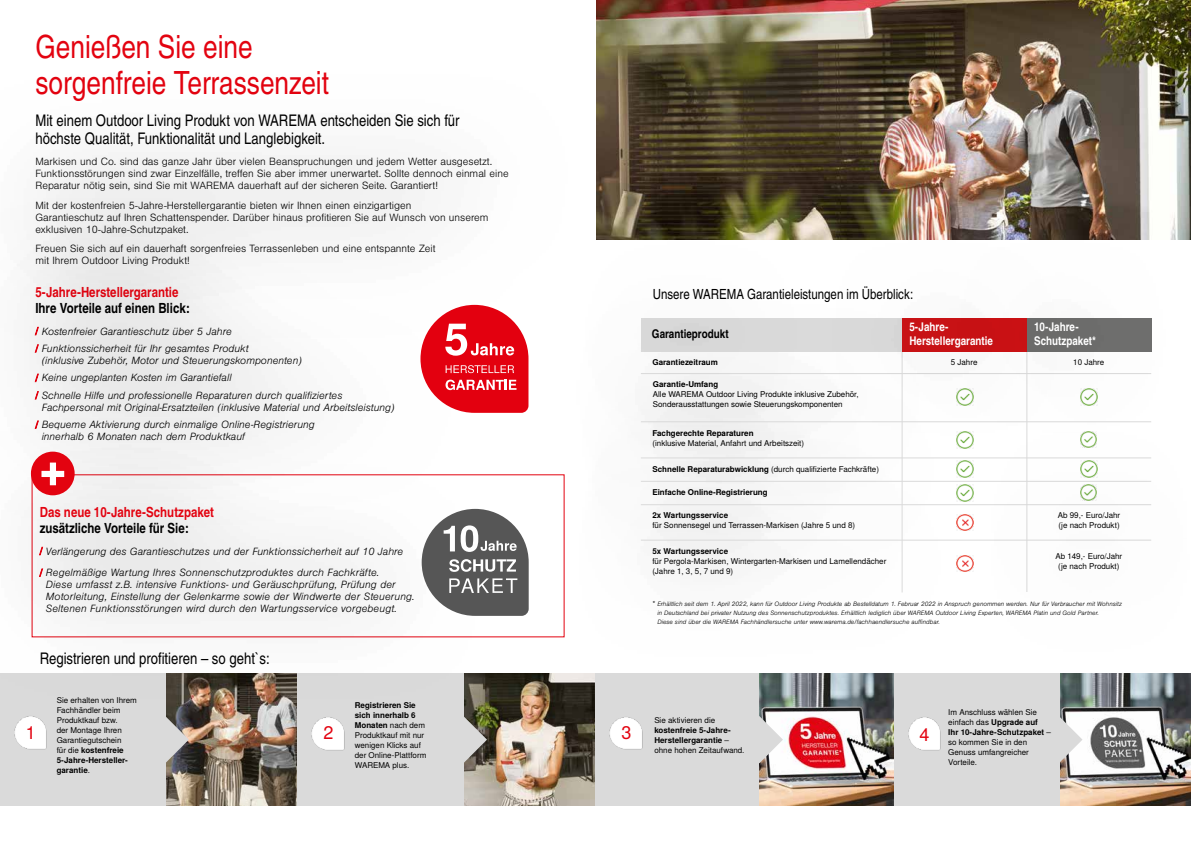
<style>
.page{position:relative;width:1191px;height:842px;background:#fff}
.page>*{position:absolute;margin:0;border:0;box-sizing:border-box;transform-origin:0 0}
.t1{font:700 55px "Warema Nimbus Cnd";color:#fff}
.t2{font:32px/36px "Warema Nimbus Cnd";color:#e30310}
.t3{font:18px "Warema Nimbus";color:#e30310}
.t4{font:16px/18px "Warema Nimbus Cnd";color:#000}
.t5{font:700 14px "Warema Nimbus Cnd";color:#e30310}
.t6{font:700 14px "Warema Nimbus Cnd";color:#000}
.t7{font:14px "Warema Nimbus Cnd";color:#000}
.t8{font:700 12px/14px "Warema Nimbus Cnd";color:#fff}
.t9{font:700 12px "Warema Nimbus Cnd";color:#000}
.t10{font:italic 300 10px/17.4px "Warema Nimbus";color:#000}
.t11{font:300 10px/12px "Warema Nimbus";color:#000}
.t12{font:8px/10px "Warema Nimbus";color:#000}
.t13{font:700 8px/10px "Warema Nimbus";color:#000}
.t14{font:italic 300 6px/9px "Warema Nimbus";color:#000}
.s1{font-weight:400;font-style:normal;color:#e30310}
.s2{font-weight:700}
.s3{font-size:7px}
.s4{font-weight:400}
</style>
<div class="page">
<img style="left:596px;top:0;width:595px;height:240px">
<div style="left:0;top:673px;width:166px;height:133px;background:#dadada"></div>
<img style="left:166px;top:701px;width:132px;height:105px">
<svg style="left:166px;top:716px;width:23px;height:47px"></svg>
<div style="left:298px;top:673px;width:166px;height:133px;background:#dadada"></div>
<img style="left:464px;top:673px;width:131px;height:133px">
<svg style="left:464px;top:716px;width:23px;height:47px"></svg>
<img style="left:1059px;top:673px;width:132px;height:133px">
<div style="left:893px;top:673px;width:166px;height:133px;background:#dadada"></div>
<svg style="left:1059px;top:716px;width:23px;height:47px"></svg>
<div style="left:595px;top:673px;width:166px;height:133px;background:#dadada"></div>
<img style="left:760px;top:673px;width:133px;height:133px">
<svg style="left:759px;top:716px;width:24px;height:47px"></svg>
<img style="left:14px;top:716px;width:33px;height:33px">
<img style="left:312px;top:717px;width:33px;height:33px">
<img style="left:610px;top:717px;width:33px;height:33px">
<img style="left:908px;top:717px;width:33px;height:33px">
<div style="left:589px;top:376px;width:348px;height:188px;background:#f8f8f8"></div>
<div style="left:581px;top:425px;width:328px;height:192px;background:#f9f9f9"></div>
<div style="left:576px;top:461px;width:367px;height:199px;background:#fcfcfc"></div>
<img style="left:956px;top:460px;width:17px;height:17px">
<img style="left:956px;top:484px;width:17px;height:17px">
<img style="left:956px;top:436px;width:17px;height:12px">
<hr style="left:902px;top:351px;width:1px;height:241px;background:#dadada">
<img style="left:956px;top:514px;width:17px;height:17px">
<img style="left:956px;top:555px;width:17px;height:17px">
<div style="left:588px;top:274px;width:192px;height:176px;background:#f1f1f1"></div>
<hr style="left:641px;top:373px;width:510px;height:1px;background:#dadada">
<hr style="left:641px;top:421px;width:510px;height:1px;background:#dadada">
<hr style="left:641px;top:540px;width:510px;height:1px;background:#dadada">
<hr style="left:641px;top:504px;width:510px;height:1px;background:#dadada">
<hr style="left:641px;top:458px;width:510px;height:1px;background:#dadada">
<hr style="left:641px;top:481px;width:510px;height:1px;background:#dadada">
<div style="left:641px;top:318px;width:260px;height:33px;background:#dadada"></div>
<div style="left:581px;top:241px;width:218px;height:188px;background:#000;opacity:.75"></div>
<div style="left:989px;top:429px;width:200px;height:183px;background:#fdfdfd"></div>
<div style="left:831px;top:239px;width:231px;height:197px;background:#000;opacity:.75"></div>
<div style="left:956px;top:239px;width:210px;height:194px;background:#000;opacity:.75"></div>
<div style="left:0;top:196px;width:452px;height:333px;background:#f2f2f2"></div>
<div style="left:0;top:72px;width:570px;height:279px;background:#000;opacity:.75"></div>
<div style="left:0;top:415px;width:480px;height:286px;background:#000;opacity:.75"></div>
<div style="left:31px;top:452px;width:44px;height:43px;background:#e30310;border-radius:50%"></div>
<svg style="left:420px;top:305px;width:108px;height:108px"></svg>
<svg style="left:422px;top:509px;width:107px;height:107px"></svg>
<h2 class="t2" style="left:35px;top:30px;width:295px">Genießen Sie eine sorgenfreie Terrassenzeit</h2>
<h3 class="t4" style="left:35px;top:112px;width:426px">Mit einem Outdoor Living Produkt von WAREMA entscheiden Sie sich für höchste Qualität, Funktionalität und Langlebigkeit.</h3>
<p class="t11" style="left:35px;top:156px;width:475px">Markisen und Co. sind das ganze Jahr über vielen Beanspruchungen und jedem Wetter ausgesetzt.<br>Funktionsstörungen sind zwar Einzelfälle, treffen Sie aber immer unerwartet. Sollte dennoch einmal eine<br>Reparatur nötig sein, sind Sie mit WAREMA dauerhaft auf der sicheren Seite. Garantiert!</p>
<p class="t11" style="left:35px;top:199px;width:454px">Mit der kostenfreien 5-Jahre-Herstellergarantie bieten wir Ihnen einen einzigartigen<br>Garantieschutz auf Ihren Schattenspender. Darüber hinaus profitieren Sie auf Wunsch von unserem exklusiven 10-Jahre-Schutzpaket.</p>
<p class="t11" style="left:35px;top:243px;width:401px">Freuen Sie sich auf ein dauerhaft sorgenfreies Terrassenleben und eine entspannte Zeit mit Ihrem Outdoor Living Produkt!</p>
<h3 class="t5" style="left:35px;top:283px;width:145px">5-Jahre-Herstellergarantie</h3>
<h3 class="t6" style="left:35px;top:299px;width:156px">Ihre Vorteile auf einen Blick:</h3>
<p class="t10" style="left:35px;top:322px;width:215px"><span class="s1">/</span> Kostenfreier Garantieschutz über 5 Jahre<br><span class="s1">/</span> Funktionssicherheit für Ihr gesamtes Produkt</p>
<p class="t10" style="left:35px;top:352px;width:308px;text-indent:6px">(inklusive Zubehör, Motor und Steuerungskomponenten)<br><span class="s1">/</span> Keine ungeplanten Kosten im Garantiefall<br><span class="s1">/</span> Schnelle Hilfe und professionelle Reparaturen durch qualifiziertes</p>
<p class="t10" style="left:35px;top:399px;width:361px;text-indent:6px">Fachpersonal mit Original-Ersatzteilen (inklusive Material und Arbeitsleistung) <span class="s1">/</span> Bequeme Aktivierung durch einmalige Online-Registrierung</p>
<p class="t10" style="left:42px;top:428px;width:205px">innerhalb 6 Monaten nach dem Produktkauf</p>
<h1 class="t1" style="left:37px;top:435px;width:32px">+</h1>
<h3 class="t5" style="left:40px;top:503px;width:176px">Das neue 10-Jahre-Schutzpaket</h3>
<h3 class="t6" style="left:40px;top:519px;width:151px">zusätzliche Vorteile für Sie:</h3>
<p class="t10" style="left:40px;top:540px;width:365px;line-height:21.7px"><span class="s1">/</span> Verlängerung des Garantieschutzes und der Funktionssicherheit auf 10 Jahre <span class="s1">/</span> Regelmäßige Wartung Ihres Sonnenschutzproduktes durch Fachkräfte.</p>
<p class="t10" style="left:46px;top:579px;width:370px;line-height:12px">Diese umfasst z.B. intensive Funktions- und Geräuschprüfung, Prüfung der<br>Motorleitung, Einstellung der Gelenkarme sowie der Windwerte der Steuerung.<br>Seltenen Funktionsstörungen wird durch den Wartungsservice vorgebeugt.</p>
<h3 class="t4" style="left:40px;top:649px;width:232px">Registrieren und profitieren – so geht`s:</h3>
<h3 class="t7" style="left:653px;top:286px;width:262px">Unsere WAREMA Garantieleistungen im Überblick:</h3>
<h3 class="t9" style="left:652px;top:327px;width:78px">Garantieprodukt</h3>
<h3 class="t8" style="left:909px;top:320px;width:85px">5-Jahre-<br>Herstellergarantie</h3>
<h3 class="t8" style="left:1034px;top:320px;width:63px">10-Jahre-<br>Schutzpaket*</h3>
<p class="t13" style="left:652px;top:357px;width:67px">Garantiezeitraum</p>
<p class="t12" style="left:950px;top:357px;width:28px">5 Jahre</p>
<p class="t12" style="left:1073px;top:357px;width:33px">10 Jahre</p>
<p class="t13" style="left:653px;top:379px;width:67px">Garantie-Umfang</p>
<p class="t12" style="left:653px;top:389px;width:207px">Alle WAREMA Outdoor Living Produkte inklusive Zubehör,<br>Sonderausstattungen sowie Steuerungskomponenten</p>
<p class="t13" style="left:652px;top:428px;width:103px">Fachgerechte Reparaturen</p>
<p class="t12" style="left:652px;top:438px;width:153px">(inklusive Material, Anfahrt und Arbeitszeit)</p>
<p class="t12" style="left:652px;top:464px;width:228px"><span class="s2">Schnelle Reparaturabwicklung</span> (durch qualifizierte Fachkräfte)</p>
<p class="t13" style="left:652px;top:488px;width:117px">Einfache Online-Registrierung</p>
<p class="t13" style="left:652px;top:510px;width:77px">2x Wartungsservice</p>
<p class="t12" style="left:652px;top:520px;width:204px">für Sonnensegel und Terrassen-Markisen (Jahre 5 und 8)</p>
<p class="t13" style="left:652px;top:547px;width:77px">5x Wartungsservice</p>
<p class="t12" style="left:652px;top:556px;width:235px">für Pergola-Markisen, Wintergarten-Markisen und Lamellendächer (Jahre 1, 3, 5, 7 und 9)</p>
<p class="t12" style="left:1057px;top:510px;width:64px">Ab 99,- Euro/Jahr (je nach Produkt)</p>
<p class="t12" style="left:1055px;top:551px;width:68px;text-align:center">Ab 149,- Euro/Jahr (je nach Produkt)</p>
<p class="t14" style="left:657px;top:599px;width:466px;text-indent:-5px"><span class="s3">*</span> Erhältlich seit dem 1. April 2022, kann für Outdoor Living Produkte ab Bestelldatum 1. Februar 2022 in Anspruch genommen werden. Nur für Verbraucher mit Wohnsitz in Deutschland bei privater Nutzung des Sonnenschutzproduktes. Erhältlich lediglich über WAREMA Outdoor Living Experten, WAREMA Platin und Gold Partner.<br>Diese sind über die WAREMA Fachhändlersuche unter www.warema.de/fachhaendlersuche auffindbar.</p>
<p class="t12" style="left:57px;top:696px;width:82px">Sie erhalten von Ihrem<br>Fachhändler beim<br>Produktkauf bzw.<br>der Montage Ihren<br>Garantiegutschein<br>für die <span class="s2">kostenfreie<br>5-Jahre-Hersteller&shy;garantie</span>.</p>
<p class="t12" style="left:948px;top:707px;width:104px">Im Anschluss wählen Sie einfach das <span class="s2">Upgrade auf<br>Ihr 10-Jahre-Schutzpaket</span> – so kommen Sie in den<br>Genuss umfangreicher<br>Vorteile.</p>
<p class="t12" style="left:355px;top:701px;width:73px"><span class="s2">Registrieren Sie sich innerhalb 6<br>Monaten</span> nach dem<br>Produktkauf mit nur wenigen Klicks auf der Online-Plattform<br>WAREMA plus.</p>
<p class="t12" style="left:654px;top:715px;width:62px">Sie aktivieren die</p>
<p class="t13" style="left:654px;top:726px;width:92px">kostenfreie 5-Jahre-<br>Herstellergarantie <span class="s4">– ohne hohen Zeitaufwand.</span></p>
<h3 class="t3" style="left:26px;top:722px;width:12px">1</h3>
<h3 class="t3" style="left:323px;top:722px;width:12px">2</h3>
<h3 class="t3" style="left:621px;top:722px;width:12px">3</h3>
<h3 class="t3" style="left:919px;top:723px;width:12px">4</h3>
</div>
